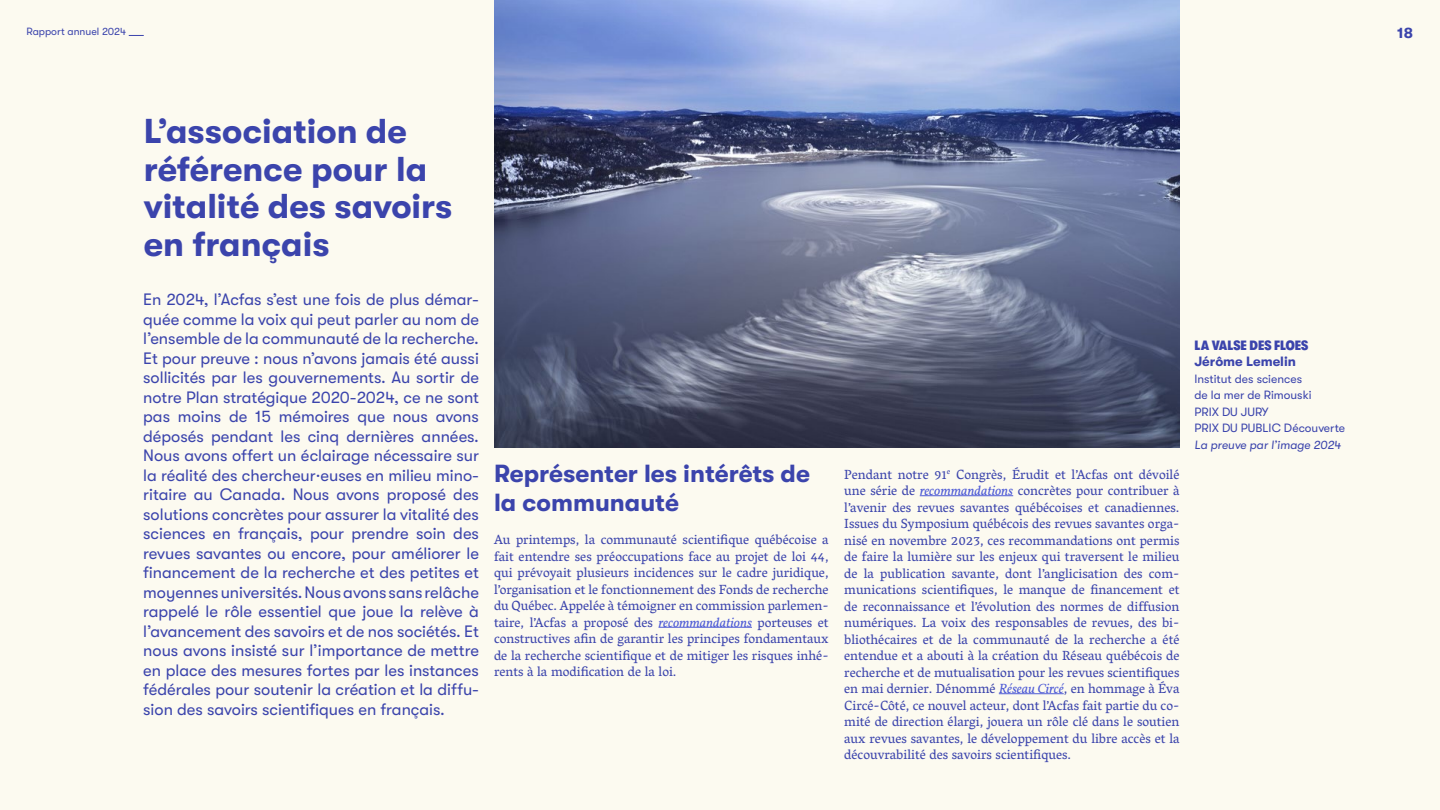
<style>
.page{position:relative;width:1440px;height:810px;background:#fcfaf0}
.page>*{position:absolute;margin:0;border:0;box-sizing:border-box;transform-origin:0 0}
.t1{font:700 34.5px/37.5px "GT Walsheim";color:#3b44ac}
.t2{font:700 24.75px/28.5px "GT Walsheim";color:#3b44ac}
.t3{font:16.5px/19.5px "GT Walsheim";color:#3b44ac;text-align:justify}
.t4{font:700 15px "GT Walsheim";color:#3b44ac}
.t5{font:13.5px/16.5px "Vesper Libre";color:#3b44ac;text-align:justify}
.t6{font:900 condensed 13.5px "GT Walsheim";color:#3b44ac}
.t7{font:700 13.5px "GT Walsheim";color:#3b44ac}
.t8{font:12px/16.5px "GT Walsheim";color:#3b44ac}
.t9{font:italic 12px "GT Walsheim";color:#3b44ac}
.t10{font:10.5px "GT Walsheim";color:#3b44ac}
.s1{font-family:"Vollkorn";font-style:italic;color:#4f5cd6}
</style>
<div class="page">
<svg style="left:129px;top:35px;width:15px;height:1px"></svg>
<img style="left:494px;top:0;width:686px;height:448px">
<hr style="left:659px;top:627px;width:93px;height:1px;background:#4f5cd6">
<hr style="left:920px;top:496px;width:93px;height:1px;background:#4f5cd6">
<hr style="left:999px;top:694px;width:65px;height:1px;background:#4f5cd6">
<p class="t10" style="left:26px;top:26px;width:101px">Rapport annuel 2024</p>
<p class="t4" style="left:1397px;top:25px;width:17px">18</p>
<h1 class="t1" style="left:144px;top:113px;width:310px">L’association de référence pour la vitalité des savoirs en français</h1>
<p class="t3" style="left:143px;top:290px;width:337px">En 2024, l’Acfas s’est une fois de plus démar&shy;quée comme la voix qui peut parler au nom de l’ensemble de la communauté de la recherche.<br>Et pour preuve : nous n’avons jamais été aussi sollicités par les gouvernements. Au sortir de notre Plan stratégique 2020-2024, ce ne sont pas moins de 15 mémoires que nous avons déposés pendant les cinq dernières années.<br>Nous avons offert un éclairage nécessaire sur la réalité des chercheur·euses en milieu mino&shy;ritaire au Canada. Nous avons proposé des solutions concrètes pour assurer la vitalité des sciences en français, pour prendre soin des revues savantes ou encore, pour améliorer le financement de la recherche et des petites et moyennes universités. Nous avons sans relâche rappelé le rôle essentiel que joue la relève à l’avancement des savoirs et de nos sociétés. Et nous avons insisté sur l’importance de mettre en place des mesures fortes par les instances fédérales pour soutenir la création et la diffu&shy;sion des savoirs scientifiques en français.</p>
<h2 class="t2" style="left:494px;top:460px;width:317px">Représenter les intérêts de la communauté</h2>
<p class="t5" style="left:494px;top:531px;width:336px">Au printemps, la communauté scientifique québécoise a fait entendre ses préoccupations face au projet de loi 44, qui prévoyait plusieurs incidences sur le cadre juridique, l’organisation et le fonctionnement des Fonds de recherche du Québec. Appelée à témoigner en commission parlemen&shy;taire, l’Acfas a proposé des <span class="s1">recommandations</span> porteuses et constructives afin de garantir les principes fondamentaux de la recherche scientifique et de mitiger les risques inhé&shy;rents à la modification de la loi.</p>
<p class="t5" style="left:844px;top:466px;width:337px">Pendant notre 91<sup>e</sup> Congrès, Érudit et l’Acfas ont dévoilé une série de <span class="s1">recommandations</span> concrètes pour contribuer à l’avenir des revues savantes québécoises et canadiennes.<br>Issues du Symposium québécois des revues savantes orga&shy;nisé en novembre 2023, ces recommandations ont permis de faire la lumière sur les enjeux qui traversent le milieu de la publication savante, dont l’anglicisation des com&shy;munications scientifiques, le manque de financement et de reconnaissance et l’évolution des normes de diffusion numériques. La voix des responsables de revues, des bi&shy;bliothécaires et de la communauté de la recherche a été entendue et a abouti à la création du Réseau québécois de recherche et de mutualisation pour les revues scientifiques en mai dernier. Dénommé <span class="s1">Réseau Circé</span>, en hommage à Éva Circé-Côté, ce nouvel acteur, dont l’Acfas fait partie du co&shy;mité de direction élargi, jouera un rôle clé dans le soutien aux revues savantes, le développement du libre accès et la découvrabilité des savoirs scientifiques.</p>
<p class="t6" style="left:1195px;top:338px;width:115px">LA VALSE DES FLOES</p>
<p class="t7" style="left:1195px;top:354px;width:103px">Jérôme Lemelin</p>
<p class="t8" style="left:1194px;top:370px;width:152px">Institut des sciences<br>de la mer de Rimouski<br>PRIX DU JURY<br>PRIX DU PUBLIC Découverte</p>
<p class="t9" style="left:1194px;top:438px;width:148px">La preuve par l’image 2024</p>
</div>
